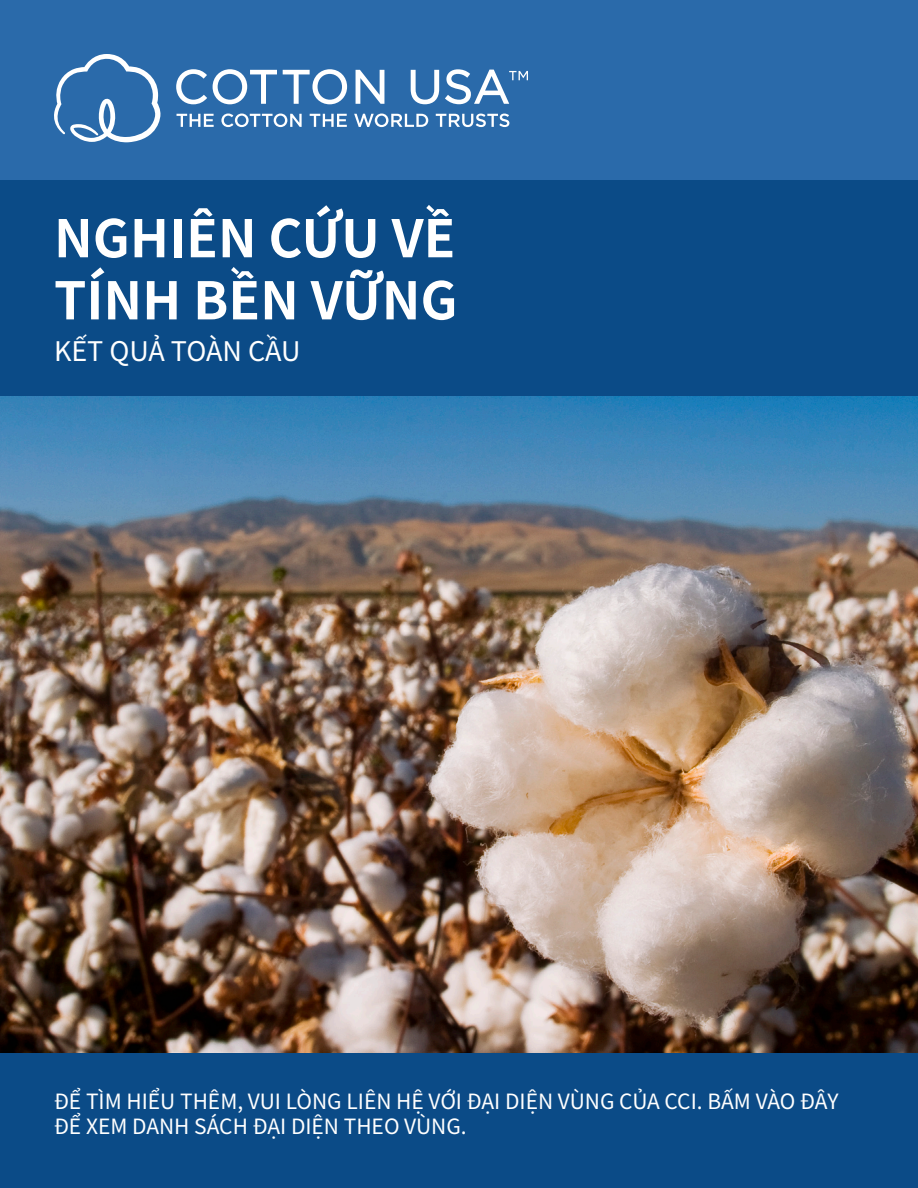
<style>
.page{position:relative;width:918px;height:1188px;background:#fff}
.page>*{position:absolute;margin:0;border:0;box-sizing:border-box;transform-origin:0 0}
.t1{font:700 51.75px/62.1px "Noto Sans CJ Kjp";color:#fff}
.t2{font:27px "Noto Sans CJ Kjp";color:#fff}
.t3{font:21px/25.2px "Noto Sans CJ Kjp";color:#fff}
</style>
<div class="page">
<div style="left:0;top:0;width:918px;height:180px;background:#2a6aaa"></div>
<img style="left:0;top:396px;width:918px;height:657px">
<div style="left:0;top:180px;width:918px;height:216px;background:#0b4b87"></div>
<div style="left:0;top:1053px;width:918px;height:135px;background:#0b4b87"></div>
<svg style="left:54px;top:54px;width:107px;height:88px"></svg>
<svg style="left:176px;top:69px;width:31px;height:35px"></svg>
<svg style="left:213px;top:69px;width:64px;height:35px"></svg>
<svg style="left:283px;top:69px;width:64px;height:35px"></svg>
<svg style="left:356px;top:70px;width:28px;height:34px"></svg>
<svg style="left:411px;top:70px;width:28px;height:34px"></svg>
<svg style="left:445px;top:69px;width:83px;height:35px"></svg>
<svg style="left:177px;top:114px;width:37px;height:13px"></svg>
<svg style="left:221px;top:114px;width:81px;height:13px"></svg>
<svg style="left:310px;top:114px;width:37px;height:13px"></svg>
<svg style="left:354px;top:114px;width:74px;height:13px"></svg>
<svg style="left:436px;top:114px;width:73px;height:13px"></svg>
<p class="t1" style="left:54px;top:208px;width:405px">NGHIÊN CỨU VỀ<br>TÍNH BỀN VỮNG</p>
<p class="t2" style="left:54px;top:336px;width:248px">KẾT QUẢ TOÀN CẦU</p>
<p class="t3" style="left:54px;top:1089px;width:786px">ĐỂ TÌM HIỂU THÊM, VUI LÒNG LIÊN HỆ VỚI ĐẠI DIỆN VÙNG CỦA CCI. BẤM VÀO ĐÂY<br>ĐỂ XEM DANH SÁCH ĐẠI DIỆN THEO VÙNG.</p>
</div>
